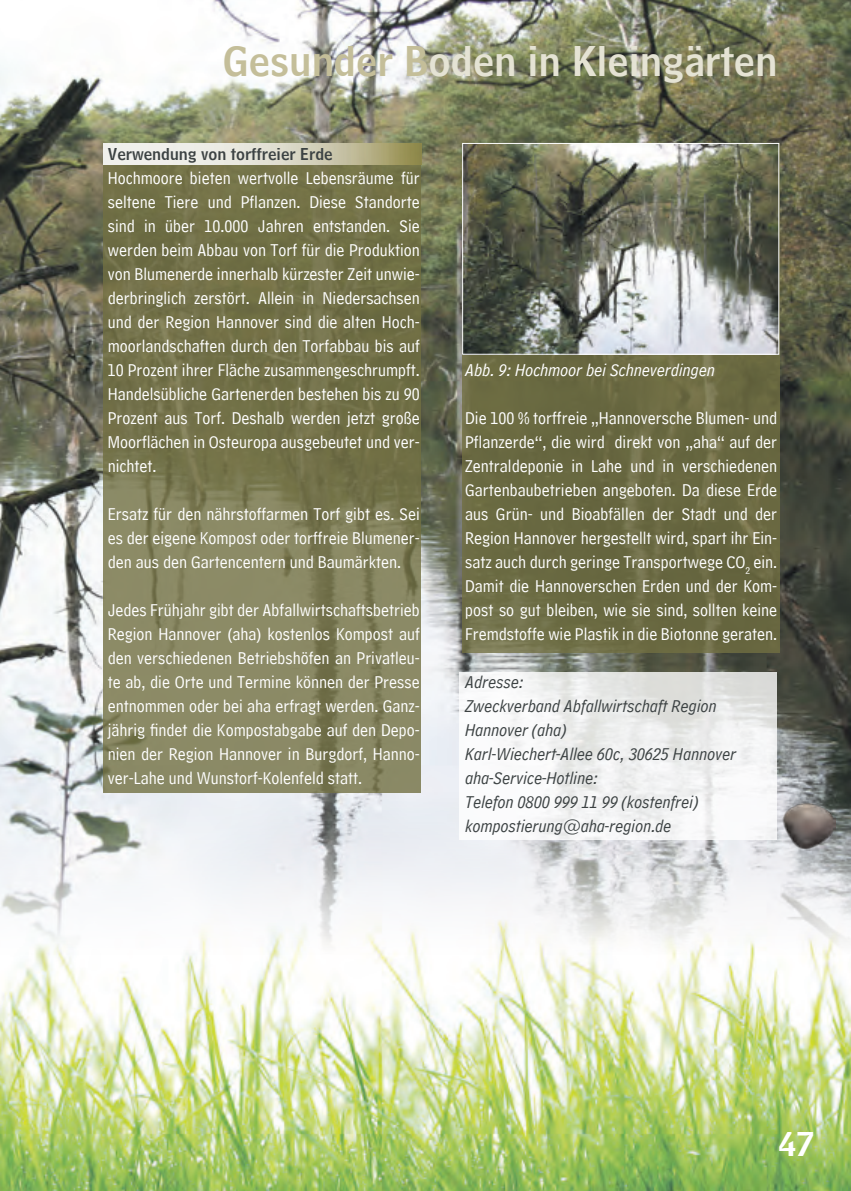
<style>
.page{position:relative;width:851px;height:1191px;background:#fff}
.page>*{position:absolute;margin:0;border:0;box-sizing:border-box;transform-origin:0 0}
.t1{font:40px "HM Headline";color:#e5e3d4}
.t2{font:32px "HM Headline";color:#fff}
.t3{font:18px/24px "HM Comment";color:#fff;text-align:justify}
.t4{font:italic 18px/24px "HM Comment";color:#3c4243}
.t5{font:italic 18px "HM Comment";color:#fff}
.t6{font:16px "HM Headline";color:#3c4243}
.s1{color:#c4be99}
</style>
<div class="page">
<img style="left:0;top:1018px;width:850px;height:173px">
<img style="left:0;top:0;width:850px;height:1018px">
<svg style="left:461px;top:143px;width:318px;height:510px;background:#6a6a42"></svg>
<svg style="left:459px;top:672px;width:318px;height:168px;fill:#f3f4f4"></svg>
<svg style="left:103px;top:164px;width:318px;height:629px;background:#7c7b54"></svg>
<svg style="left:103px;top:143px;width:318px;height:21px;background:#d6d4c0"></svg>
<svg style="left:462px;top:143px;width:317px;height:212px;background:#828579"></svg>
<img style="left:782px;top:802px;width:53px;height:47px">
<h1 class="t1" style="left:223px;top:26px;width:556px"><span class="s1">Gesunder B</span>oden in Kleingärten</h1>
<p class="t6" style="left:108px;top:140px;width:226px">Verwendung von torffreier Erde</p>
<p class="t3" style="left:108px;top:163px;width:313px">Hochmoore bieten wertvolle Lebensräume für seltene Tiere und Pflanzen. Diese Standorte sind in über 10.000 Jahren entstanden. Sie werden beim Abbau von Torf für die Produktion von Blumenerde innerhalb kürzester Zeit unwie&shy;derbringlich zerstört. Allein in Niedersachsen und der Region Hannover sind die alten Hoch&shy;moorlandschaften durch den Torfabbau bis auf 10 Prozent ihrer Fläche zusammengeschrumpft.<br>Handelsübliche Gartenerden bestehen bis zu 90<br>Prozent aus Torf. Deshalb werden jetzt große Moorflächen in Osteuropa ausgebeutet und ver&shy;nichtet.</p>
<p class="t3" style="left:108px;top:498px;width:313px">Ersatz für den nährstoffarmen Torf gibt es. Sei es der eigene Kompost oder torffreie Blumener&shy;den aus den Gartencentern und Baumärkten.</p>
<p class="t3" style="left:108px;top:594px;width:313px">Jedes Frühjahr gibt der Abfallwirtschaftsbetrieb Region Hannover (aha) kostenlos Kompost auf den verschiedenen Betriebshöfen an Privatleu&shy;te ab, die Orte und Termine können der Presse entnommen oder bei aha erfragt werden. Ganz&shy;jährig findet die Kompostabgabe auf den Depo&shy;nien der Region Hannover in Burgdorf, Hanno&shy;ver-Lahe und Wunstorf-Kolenfeld statt.</p>
<p class="t5" style="left:465px;top:359px;width:251px">Abb. 9: Hochmoor bei Schneverdingen</p>
<p class="t3" style="left:465px;top:402px;width:313px">Die 100 % torffreie „Hannoversche Blumen- und Pflanzerde“, die wird direkt von „aha“ auf der Zentraldeponie in Lahe und in verschiedenen Gartenbaubetrieben angeboten. Da diese Erde aus Grün- und Bioabfällen der Stadt und der Region Hannover hergestellt wird, spart ihr Ein&shy;satz auch durch geringe Transportwege CO<sub>2</sub> ein.<br>Damit die Hannoverschen Erden und der Kom&shy;post so gut bleiben, wie sie sind, sollten keine Fremdstoffe wie Plastik in die Biotonne geraten.</p>
<p class="t4" style="left:465px;top:669px;width:272px">Adresse:<br>Zweckverband Abfallwirtschaft Region<br>Hannover (aha)<br>Karl-Wiechert-Allee 60c, 30625 Hannover aha-Service-Hotline:<br>Telefon 0800 999 11 99 (kostenfrei) kompostierung@aha-region.de</p>
<h2 class="t2" style="left:778px;top:1116px;width:37px">47</h2>
</div>
